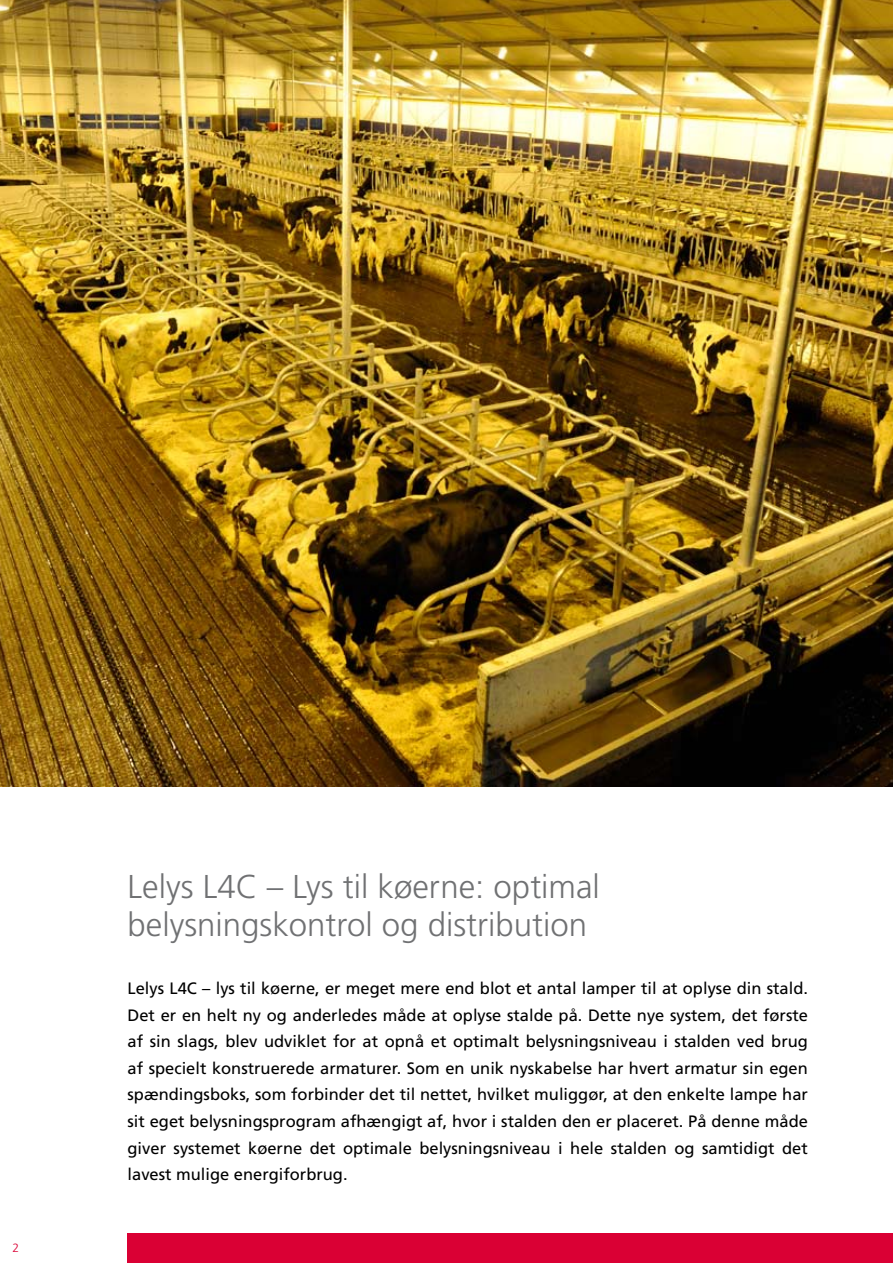
<style>
.page{position:relative;width:893px;height:1263px;background:#fff}
.page>*{position:absolute;margin:0;border:0;box-sizing:border-box;transform-origin:0 0}
.t1{font:300 33px/37.2px "Frutiger";color:#707173}
.t2{font:16.5px/26.5px "Frutiger";color:#000;text-align:justify}
.t3{font:300 12px "Frutiger";color:#da0034}
</style>
<div class="page">
<img style="left:0;top:0;width:893px;height:787px">
<div style="left:128px;top:1233px;width:765px;height:30px;background:#da0034"></div>
<p class="t3" style="left:13px;top:1241px;width:8px">2</p>
<h1 class="t1" style="left:128px;top:869px;width:474px">Lelys L4C – Lys til køerne: optimal belysningskontrol og distribution</h1>
<p class="t2" style="left:128px;top:975px;width:682px">Lelys L4C – lys til køerne, er meget mere end blot et antal lamper til at oplyse din stald.<br>Det er en helt ny og anderledes måde at oplyse stalde på. Dette nye system, det første af sin slags, blev udviklet for at opnå et optimalt belysningsniveau i stalden ved brug af specielt konstruerede armaturer. Som en unik nyskabelse har hvert armatur sin egen spændingsboks, som forbinder det til nettet, hvilket muliggør, at den enkelte lampe har sit eget belysningsprogram afhængigt af, hvor i stalden den er placeret. På denne måde giver systemet køerne det optimale belysningsniveau i hele stalden og samtidigt det lavest mulige energiforbrug.</p>
</div>
